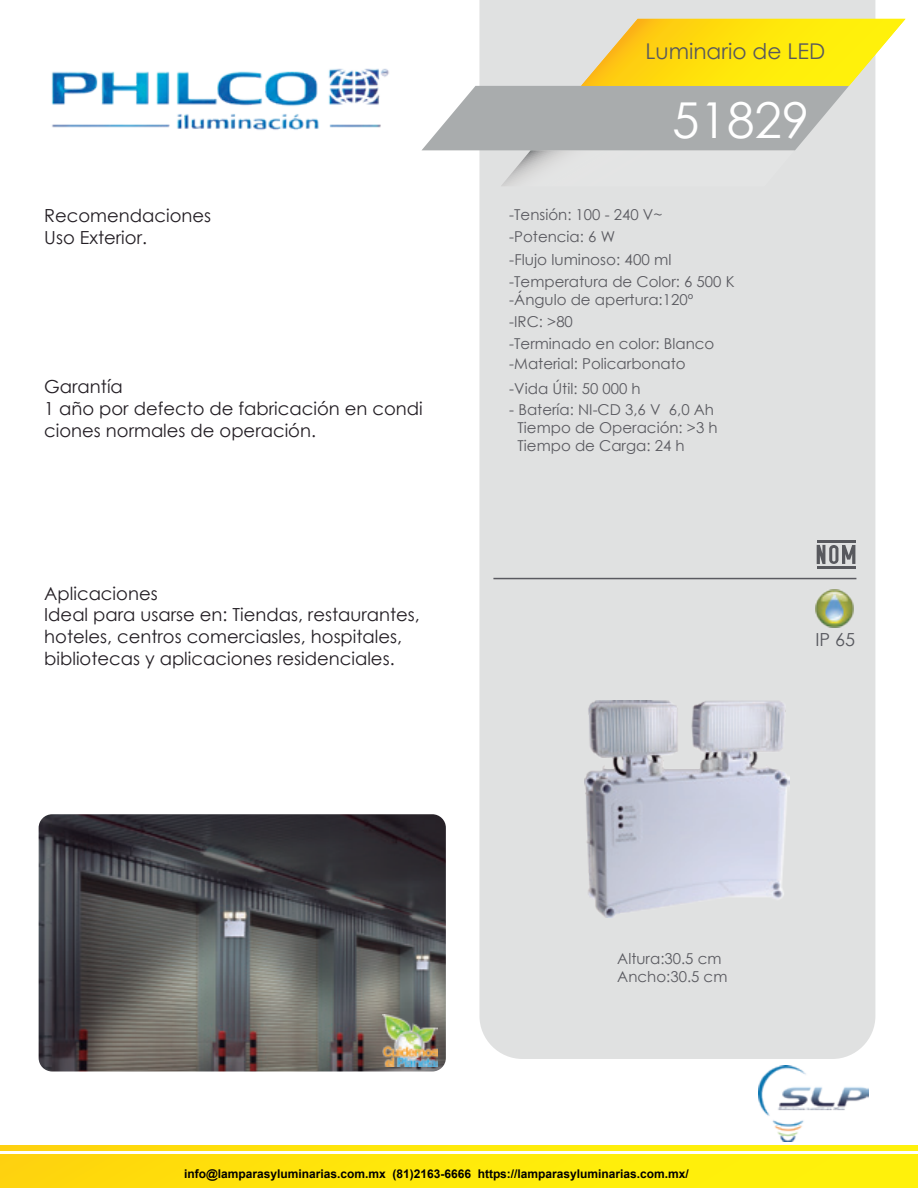
<style>
.page{position:relative;width:918px;height:1188px;background:#fff}
.page>*{position:absolute;margin:0;border:0;box-sizing:border-box;transform-origin:0 0}
.t1{font:49.5px "Century Gothic";color:#fff}
.t2{font:21.75px "Century Gothic";color:#57585e}
.t3{font:18px/21.6px "Century Gothic";color:#231e24}
.t4{font:18px "Century Gothic";color:#57585e}
.t5{font:15px/18px "Century Gothic";color:#5a5a60}
.t6{font:700 12px "Arial";color:#000}
</style>
<div class="page">
<div style="left:479px;top:0;width:396px;height:1059px;background:#e0e1e1"></div>
<hr style="left:493px;top:578px;width:363px;height:1px;background:#5a5a60">
<hr style="left:817px;top:540px;width:38px;height:2px;background:#58595e">
<hr style="left:817px;top:567px;width:38px;height:2px;background:#58595e">
<svg style="left:817px;top:545px;width:38px;height:19px"></svg>
<img style="left:758px;top:1066px;width:111px;height:75px">
<img style="left:51px;top:68px;width:338px;height:62px">
<svg style="left:422px;top:19px;width:483px;height:167px"></svg>
<svg style="left:0;top:1146px;width:918px;height:42px"></svg>
<img style="left:39px;top:814px;width:407px;height:258px">
<img style="left:382px;top:1014px;width:56px;height:52px">
<img style="left:585px;top:700px;width:204px;height:218px">
<img style="left:815px;top:590px;width:39px;height:37px">
<h2 class="t2" style="left:645px;top:36px;width:181px">Luminario de LED</h2>
<p class="t3" style="left:44px;top:204px;width:168px">Recomendaciones<br>Uso Exterior.</p>
<p class="t3" style="left:44px;top:376px;width:380px">Garantía<br>1 año por defecto de fabricación en condi ciones normales de operación.</p>
<p class="t3" style="left:44px;top:582px;width:377px">Aplicaciones<br>Ideal para usarse en: Tiendas, restaurantes, hoteles, centros comerciasles, hospitales, bibliotecas y aplicaciones residenciales.</p>
<h1 class="t1" style="left:672px;top:85px;width:139px">51829</h1>
<p class="t5" style="left:509px;top:203px;width:155px;line-height:22.5px">-Tensión: 100 - 240 V~ -Potencia: 6 W</p>
<p class="t5" style="left:509px;top:273px;width:227px">-Temperatura de Color: 6 500 K -Ángulo de apertura:120º</p>
<p class="t5" style="left:509px;top:250px;width:164px">-Flujo luminoso: 400 ml</p>
<p class="t5" style="left:509px;top:310px;width:207px;line-height:22px">-IRC: &gt;80<br>-Terminado en color: Blanco</p>
<p class="t5" style="left:509px;top:354px;width:178px">-Material: Policarbonato</p>
<p class="t5" style="left:509px;top:379px;width:133px">-Vida Útil: 50 000 h</p>
<p class="t5" style="left:518px;top:400px;width:202px;text-indent:-8px">- Batería: NI-CD 3,6 V 6,0 Ah<br>Tiempo de Operación: &gt;3 h<br>Tiempo de Carga: 24 h</p>
<p class="t4" style="left:815px;top:626px;width:41px">IP 65</p>
<p class="t5" style="left:617px;top:950px;width:112px">Altura:30.5 cm<br>Ancho:30.5 cm</p>
<p class="t6" style="left:184px;top:1167px;width:506px">info@lamparasyluminarias.com.mx (81)2163-6666 https://lamparasyluminarias.com.mx/</p>
</div>
